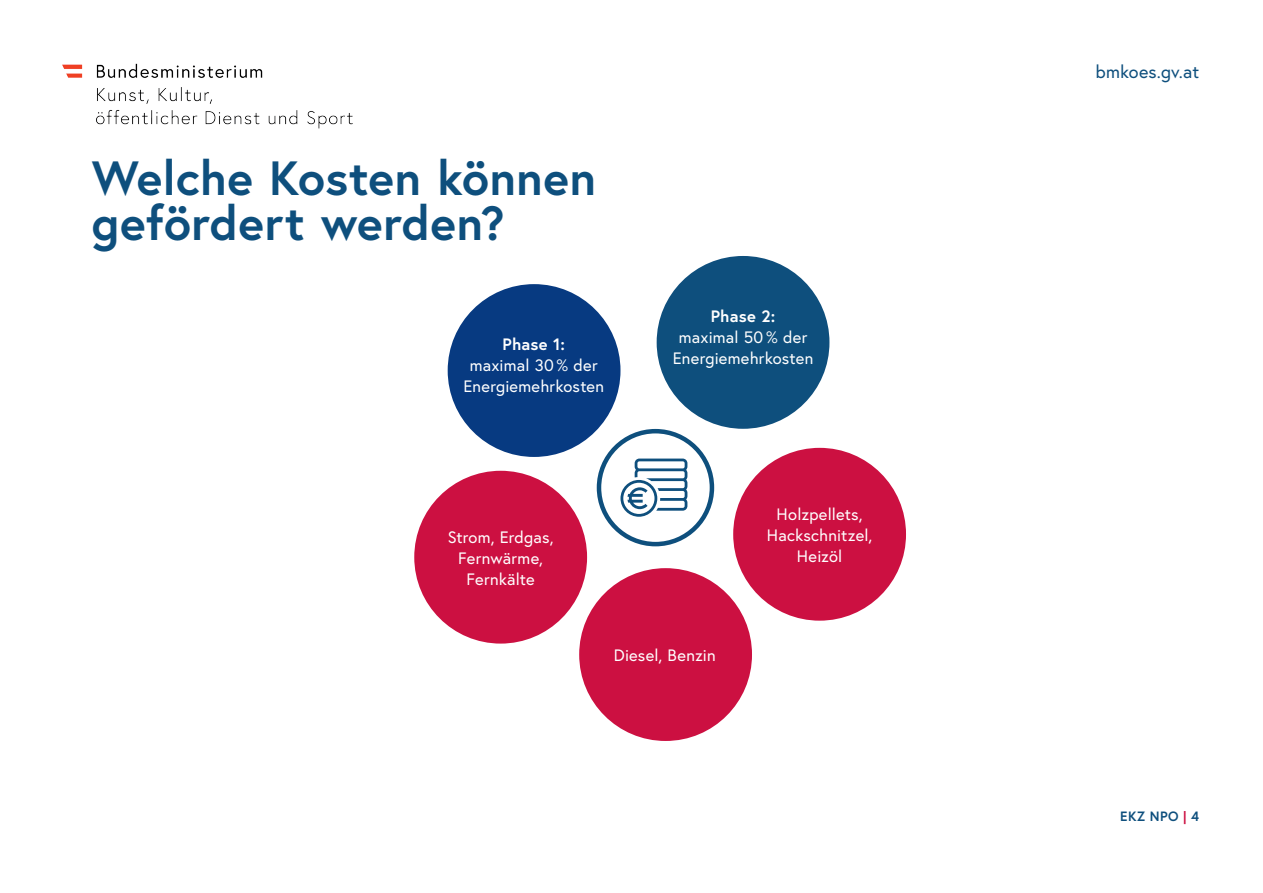
<style>
.page{position:relative;width:1263px;height:893px;background:#fff}
.page>*{position:absolute;margin:0;border:0;box-sizing:border-box;transform-origin:0 0}
.t1{font:700 48px/45px "Europa Austria";letter-spacing:.01em;color:#0e4f7d}
.t2{font:18px "Europa Austria";letter-spacing:.01em;color:#0e4f7d}
.t3{font:16.5px/21px "Europa Austria";letter-spacing:.015em;color:#fff;text-align:center}
.t4{font:700 16.5px "Europa Austria";letter-spacing:.01em;color:#fff}
.t5{font:700 13.5px "Europa Austria";letter-spacing:.03em;color:#0e4f7d}
.s1{color:#cc1041}
</style>
<div class="page">
<img style="left:62px;top:64px;width:291px;height:65px">
<div style="left:597px;top:429px;width:117px;height:117px;border:4px solid #0e4f7d;border-radius:50%"></div>
<div style="left:448px;top:284px;width:172px;height:173px;background:#073a81;border-radius:50%"></div>
<div style="left:414px;top:471px;width:173px;height:173px;background:#cc1041;border-radius:50%"></div>
<div style="left:657px;top:256px;width:172px;height:173px;background:#0e4f7d;border-radius:50%"></div>
<div style="left:579px;top:568px;width:173px;height:173px;background:#cc1041;border-radius:50%"></div>
<div style="left:733px;top:448px;width:173px;height:173px;background:#cc1041;border-radius:50%"></div>
<svg style="left:620px;top:459px;width:67px;height:58px"></svg>
<h1 class="t1" style="left:92px;top:155px;width:506px">Welche Kosten können gefördert werden?</h1>
<p class="t4" style="left:503px;top:333px;width:64px">Phase 1:</p>
<p class="t3" style="left:463px;top:355px;width:142px">maximal 30 % der<br>Energiemehrkosten</p>
<p class="t4" style="left:711px;top:305px;width:66px">Phase 2:</p>
<p class="t3" style="left:673px;top:326px;width:142px">maximal 50 % der<br>Energiemehrkosten</p>
<p class="t3" style="left:448px;top:526px;width:107px">Strom, Erdgas,<br>Fernwärme,<br>Fernkälte</p>
<p class="t3" style="left:614px;top:644px;width:103px">Diesel, Benzin</p>
<p class="t3" style="left:767px;top:503px;width:107px">Holzpellets,<br>Hackschnitzel,<br>Heizöl</p>
<p class="t2" style="left:1095px;top:60px;width:105px">bmkoes.gv.at</p>
<p class="t5" style="left:1120px;top:807px;width:80px">EKZ NPO <span class="s1">|</span> 4</p>
</div>
